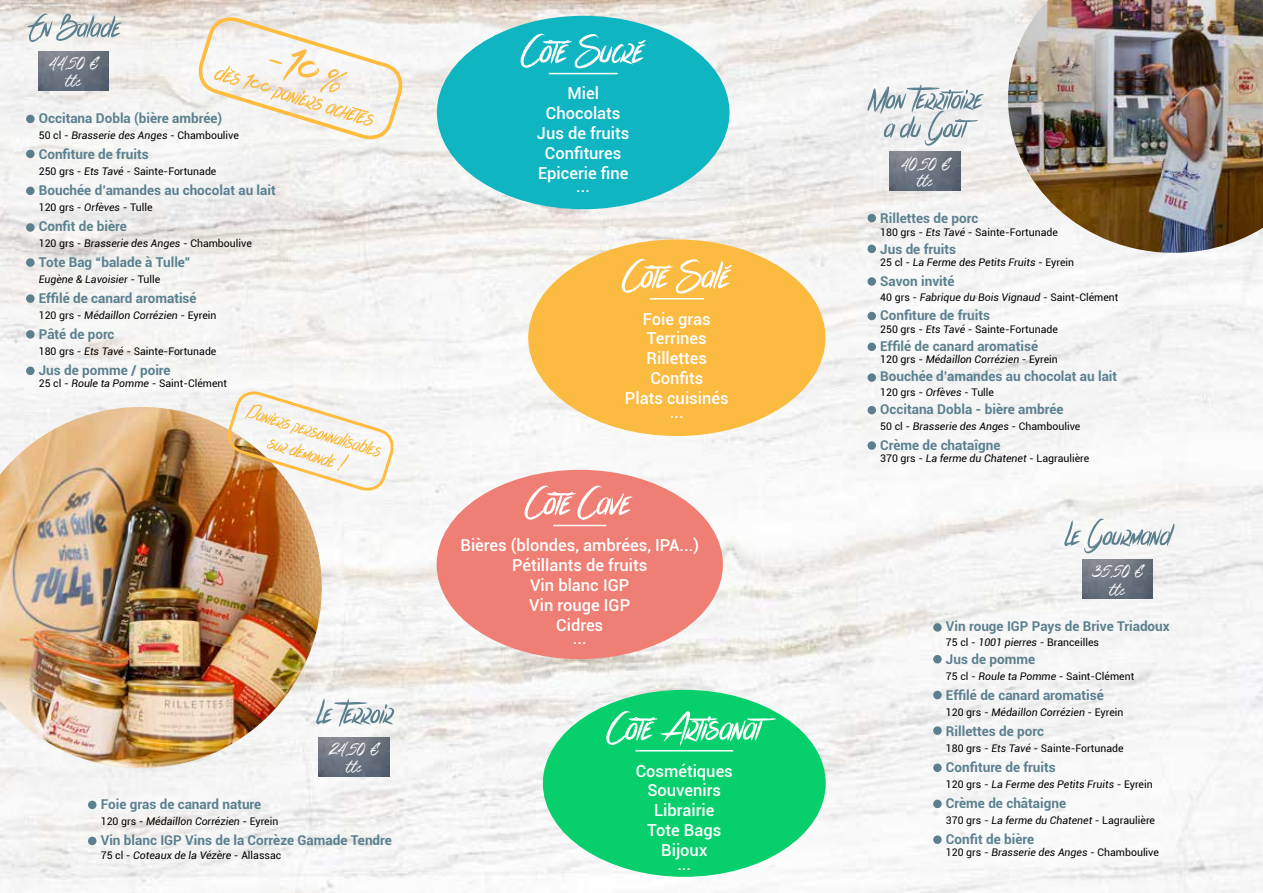
<style>
.page{position:relative;width:1263px;height:893px;background:#fff}
.page>*{position:absolute;margin:0;border:0;box-sizing:border-box;transform-origin:0 0}
.t1{font:90px "les Sensationsde Cerise";color:#fff}
.t2{font:72px "les Sensationsde Cerise";color:#5c7f8e}
.t3{font:58.95px "les Sensationsde Cerise";color:#fbba40}
.t4{font:48px "les Sensationsde Cerise";color:#fbba40}
.t5{font:33px "Badass Moon";color:#fff}
.t6{font:27px "Badass Moon";color:#fff}
.t7{font:500 16.5px/19.8px "Roboto";color:#fff;text-align:center}
.t8{font:700 13.5px "Roboto";color:#5b808e}
.t9{font:10.5px "Roboto";color:#000}
.t10{font:italic 10.5px "Roboto";color:#000}
.s1{font-style:italic}
.s2{font-style:normal}
</style>
<div class="page">
<img style="left:0;top:0;width:1263px;height:893px">
<img style="left:1001px;top:0;width:262px;height:256px">
<div style="left:528px;top:239px;width:297px;height:197px;background:#fbba40;border-radius:50%"></div>
<hr style="left:650px;top:298px;width:54px;height:1px;background:#fff">
<div style="left:437px;top:16px;width:292px;height:193px;background:#10b5c2;border-radius:50%"></div>
<hr style="left:549px;top:73px;width:69px;height:1px;background:#fff">
<div style="left:437px;top:470px;width:286px;height:189px;background:#ef7f74;border-radius:50%"></div>
<hr style="left:553px;top:525px;width:53px;height:1px;background:#fff">
<div style="left:543px;top:690px;width:283px;height:187px;background:#06cf6c;border-radius:50%"></div>
<hr style="left:635px;top:750px;width:98px;height:1px;background:#fff">
<div style="left:88px;top:801px;width:9px;height:8px;background:#5b808e;border-radius:50%"></div>
<div style="left:88px;top:837px;width:9px;height:8px;background:#5b808e;border-radius:50%"></div>
<img style="left:319px;top:737px;width:71px;height:39px">
<div style="left:26px;top:115px;width:9px;height:8px;background:#5c7f8e;border-radius:50%"></div>
<div style="left:26px;top:150px;width:9px;height:8px;background:#5c7f8e;border-radius:50%"></div>
<div style="left:26px;top:187px;width:9px;height:8px;background:#5c7f8e;border-radius:50%"></div>
<div style="left:26px;top:223px;width:9px;height:9px;background:#5c7f8e;border-radius:50%"></div>
<div style="left:26px;top:258px;width:9px;height:9px;background:#5c7f8e;border-radius:50%"></div>
<div style="left:26px;top:294px;width:9px;height:9px;background:#5c7f8e;border-radius:50%"></div>
<div style="left:26px;top:330px;width:9px;height:9px;background:#5c7f8e;border-radius:50%"></div>
<div style="left:26px;top:367px;width:9px;height:8px;background:#5c7f8e;border-radius:50%"></div>
<img style="left:38px;top:51px;width:71px;height:39px">
<div style="left:933px;top:623px;width:9px;height:9px;background:#5c7f8e;border-radius:50%"></div>
<div style="left:933px;top:655px;width:9px;height:8px;background:#5c7f8e;border-radius:50%"></div>
<div style="left:933px;top:691px;width:9px;height:8px;background:#5c7f8e;border-radius:50%"></div>
<div style="left:933px;top:726px;width:9px;height:9px;background:#5c7f8e;border-radius:50%"></div>
<div style="left:933px;top:763px;width:9px;height:9px;background:#5c7f8e;border-radius:50%"></div>
<div style="left:933px;top:800px;width:9px;height:8px;background:#5c7f8e;border-radius:50%"></div>
<div style="left:933px;top:835px;width:9px;height:9px;background:#5c7f8e;border-radius:50%"></div>
<img style="left:1082px;top:560px;width:71px;height:39px">
<div style="left:867px;top:214px;width:9px;height:8px;background:#5c7f8e;border-radius:50%"></div>
<div style="left:867px;top:245px;width:9px;height:8px;background:#5c7f8e;border-radius:50%"></div>
<div style="left:867px;top:277px;width:9px;height:9px;background:#5c7f8e;border-radius:50%"></div>
<div style="left:867px;top:312px;width:9px;height:8px;background:#5c7f8e;border-radius:50%"></div>
<div style="left:867px;top:343px;width:9px;height:8px;background:#5c7f8e;border-radius:50%"></div>
<div style="left:867px;top:373px;width:9px;height:9px;background:#5c7f8e;border-radius:50%"></div>
<div style="left:867px;top:406px;width:9px;height:8px;background:#5c7f8e;border-radius:50%"></div>
<div style="left:867px;top:441px;width:9px;height:9px;background:#5c7f8e;border-radius:50%"></div>
<img style="left:890px;top:152px;width:70px;height:38px">
<img style="left:0;top:407px;width:322px;height:361px">
<svg style="left:225px;top:388px;width:172px;height:106px"></svg>
<svg style="left:195px;top:14px;width:211px;height:129px"></svg>
<h2 class="t2" style="left:26px;top:-32px;width:97px">En Balade</h2>
<h3 class="t5" style="left:49px;top:37px;width:50px">44,50 €</h3>
<h3 class="t6" style="left:66px;top:60px;width:17px">ttc</h3>
<h3 class="t3" style="left:231px;top:25px;width:166px;rotate:17deg">dès 100 paniers achetés</h3>
<p class="t8" style="left:39px;top:108px;width:185px">Occitana Dobla (bière ambrée)</p>
<p class="t9" style="left:39px;top:128px;width:202px">50 cl -○<span class="s1">Brasserie des Anges</span> - Chamboulive</p>
<p class="t8" style="left:39px;top:144px;width:111px">Confiture de fruits</p>
<p class="t9" style="left:39px;top:164px;width:179px">250 grs - <span class="s1">Ets Tavé</span> - Sainte-Fortunade</p>
<p class="t8" style="left:39px;top:180px;width:238px">Bouchée d’amandes au chocolat au lait</p>
<p class="t9" style="left:39px;top:200px;width:115px">120 grs -○<span class="s1">Orfèves</span> - Tulle</p>
<p class="t8" style="left:39px;top:216px;width:90px">Confit de bière</p>
<p class="t9" style="left:39px;top:236px;width:215px">120 grs -○<span class="s1">Brasserie des Anges</span> - Chamboulive</p>
<p class="t8" style="left:39px;top:252px;width:153px">Tote Bag “balade à Tulle”</p>
<p class="t10" style="left:39px;top:272px;width:123px">Eugène &amp; Lavoisier <span class="s2">- Tulle</span></p>
<p class="t8" style="left:39px;top:288px;width:159px">Effilé de canard aromatisé</p>
<p class="t10" style="left:39px;top:308px;width:179px"><span class="s2">120 grs -</span> Médaillon Corrézien <span class="s2">- Eyrein</span></p>
<p class="t8" style="left:39px;top:324px;width:77px">Pâté de porc</p>
<p class="t9" style="left:39px;top:344px;width:179px">180 grs -<span class="s1">○Ets Tavé</span> - Sainte-Fortunade</p>
<p class="t8" style="left:39px;top:360px;width:133px">Jus de pomme / poire</p>
<p class="t9" style="left:39px;top:376px;width:190px">25 cl -○<span class="s1">Roule ta Pomme</span> - Saint-Clément</p>
<h3 class="t4" style="left:258px;top:373px;width:142px;rotate:17deg">Paniers personnalisables</h3>
<h3 class="t4" style="left:280px;top:404px;width:81px;rotate:17deg">sur demande !</h3>
<h2 class="t2" style="left:315px;top:654px;width:80px">Le Terroir</h2>
<h3 class="t5" style="left:330px;top:724px;width:50px">24,50 €</h3>
<h3 class="t6" style="left:346px;top:746px;width:17px">ttc</h3>
<p class="t8" style="left:101px;top:794px;width:162px">Foie gras de canard nature</p>
<p class="t10" style="left:101px;top:814px;width:179px"><span class="s2">120 grs -</span> Médaillon Corrézien <span class="s2">- Eyrein</span></p>
<p class="t8" style="left:101px;top:830px;width:293px">Vin blanc IGP Vins de la Corrèze Gamade Tendre</p>
<p class="t10" style="left:101px;top:848px;width:182px"><span class="s2">75 cl -</span> Coteaux de la Vézère <span class="s2">- Allassac</span></p>
<h1 class="t1" style="left:522px;top:-24px;width:124px">Côté Sucré</h1>
<h3 class="t7" style="left:537px;top:83px;width:94px">Miel<br>Chocolats<br>Jus de fruits<br>Confitures<br>Epicerie fine</h3>
<h3 class="t7" style="left:576px;top:176px;width:15px">...</h3>
<h1 class="t1" style="left:623px;top:202px;width:109px">Côté Salé</h1>
<h3 class="t7" style="left:625px;top:308px;width:105px">Foie gras<br>Terrines<br>Rillettes<br>Confits<br>Plats cuisinés</h3>
<h3 class="t7" style="left:670px;top:401px;width:15px">...</h3>
<h1 class="t1" style="left:526px;top:428px;width:107px">Côté Cave</h1>
<h3 class="t7" style="left:460px;top:535px;width:240px">Bières (blondes, ambrées, IPA...)<br>Pétillants de fruits<br>Vin blanc IGP<br>Vin rouge IGP<br>Cidres</h3>
<h3 class="t7" style="left:573px;top:628px;width:15px">...</h3>
<h1 class="t1" style="left:608px;top:653px;width:155px">Côté Artisanat</h1>
<h3 class="t7" style="left:636px;top:760px;width:99px">Cosmétiques<br>Souvenirs<br>Librairie<br>Tote Bags<br>Bijoux</h3>
<h3 class="t7" style="left:677px;top:853px;width:15px">...</h3>
<h2 class="t2" style="left:867px;top:40px;width:117px">Mon Territoire</h2>
<h2 class="t2" style="left:884px;top:68px;width:83px">a du Goût</h2>
<h3 class="t5" style="left:901px;top:138px;width:50px">40,50 €</h3>
<h3 class="t6" style="left:917px;top:160px;width:17px">ttc</h3>
<p class="t8" style="left:880px;top:209px;width:100px">Rillettes de porc</p>
<p class="t9" style="left:880px;top:224px;width:179px">180 grs - <span class="s1">Ets Tavé</span> - Sainte-Fortunade</p>
<p class="t8" style="left:880px;top:239px;width:77px">Jus de fruits</p>
<p class="t10" style="left:880px;top:255px;width:195px"><span class="s2">25 cl -</span> La Ferme des Petits Fruits <span class="s2">- Eyrein</span></p>
<p class="t8" style="left:880px;top:271px;width:76px">Savon invité</p>
<p class="t10" style="left:880px;top:290px;width:240px"><span class="s2">40 grs -</span> Fabrique du Bois Vignaud <span class="s2">- Saint-Clément</span></p>
<p class="t8" style="left:880px;top:306px;width:111px">Confiture de fruits</p>
<p class="t9" style="left:880px;top:322px;width:179px">250 grs - <span class="s1">Ets Tavé</span> - Sainte-Fortunade</p>
<p class="t8" style="left:880px;top:336px;width:159px">Effilé de canard aromatisé</p>
<p class="t10" style="left:880px;top:352px;width:179px"><span class="s2">120 grs -</span> Médaillon Corrézien <span class="s2">- Eyrein</span></p>
<p class="t8" style="left:880px;top:367px;width:238px">Bouchée d’amandes au chocolat au lait</p>
<p class="t9" style="left:880px;top:385px;width:115px">120 grs - <span class="s1">Orfèves</span> - Tulle</p>
<p class="t8" style="left:880px;top:399px;width:185px">Occitana Dobla - bière ambrée</p>
<p class="t9" style="left:880px;top:419px;width:202px">50 cl - <span class="s1">Brasserie des Anges</span> - Chamboulive</p>
<p class="t8" style="left:880px;top:435px;width:122px">Crème de chataîgne</p>
<p class="t9" style="left:880px;top:451px;width:211px">370 grs - <span class="s1">La ferme du Chatenet</span> - Lagraulière</p>
<h2 class="t2" style="left:1063px;top:476px;width:110px">Le Gourmand</h2>
<h3 class="t5" style="left:1092px;top:546px;width:52px">35,50 €</h3>
<h3 class="t6" style="left:1110px;top:569px;width:17px">ttc</h3>
<p class="t8" style="left:946px;top:617px;width:225px">Vin rouge IGP Pays de Brive Triadoux</p>
<p class="t9" style="left:946px;top:634px;width:155px">75 cl - <span class="s1">1001 pierres</span> - Branceilles</p>
<p class="t8" style="left:946px;top:649px;width:91px">Jus de pomme</p>
<p class="t9" style="left:946px;top:669px;width:190px">75 cl - <span class="s1">Roule ta Pomme</span> - Saint-Clément</p>
<p class="t8" style="left:946px;top:685px;width:159px">Effilé de canard aromatisé</p>
<p class="t10" style="left:946px;top:705px;width:179px"><span class="s2">120 grs -</span> Médaillon Corrézien <span class="s2">- Eyrein</span></p>
<p class="t8" style="left:946px;top:721px;width:100px">Rillettes de porc</p>
<p class="t9" style="left:946px;top:741px;width:179px">180 grs - <span class="s1">Ets Tavé</span> - Sainte-Fortunade</p>
<p class="t8" style="left:946px;top:757px;width:111px">Confiture de fruits</p>
<p class="t10" style="left:946px;top:777px;width:208px"><span class="s2">120 grs -</span> La Ferme des Petits Fruits <span class="s2">- Eyrein</span></p>
<p class="t8" style="left:946px;top:793px;width:122px">Crème de châtaigne</p>
<p class="t9" style="left:946px;top:813px;width:211px">370 grs - <span class="s1">La ferme du Chatenet</span> - Lagraulière</p>
<p class="t8" style="left:946px;top:829px;width:90px">Confit de bière</p>
<p class="t9" style="left:946px;top:845px;width:215px">120 grs - <span class="s1">Brasserie des Anges</span> - Chamboulive</p>
</div>
